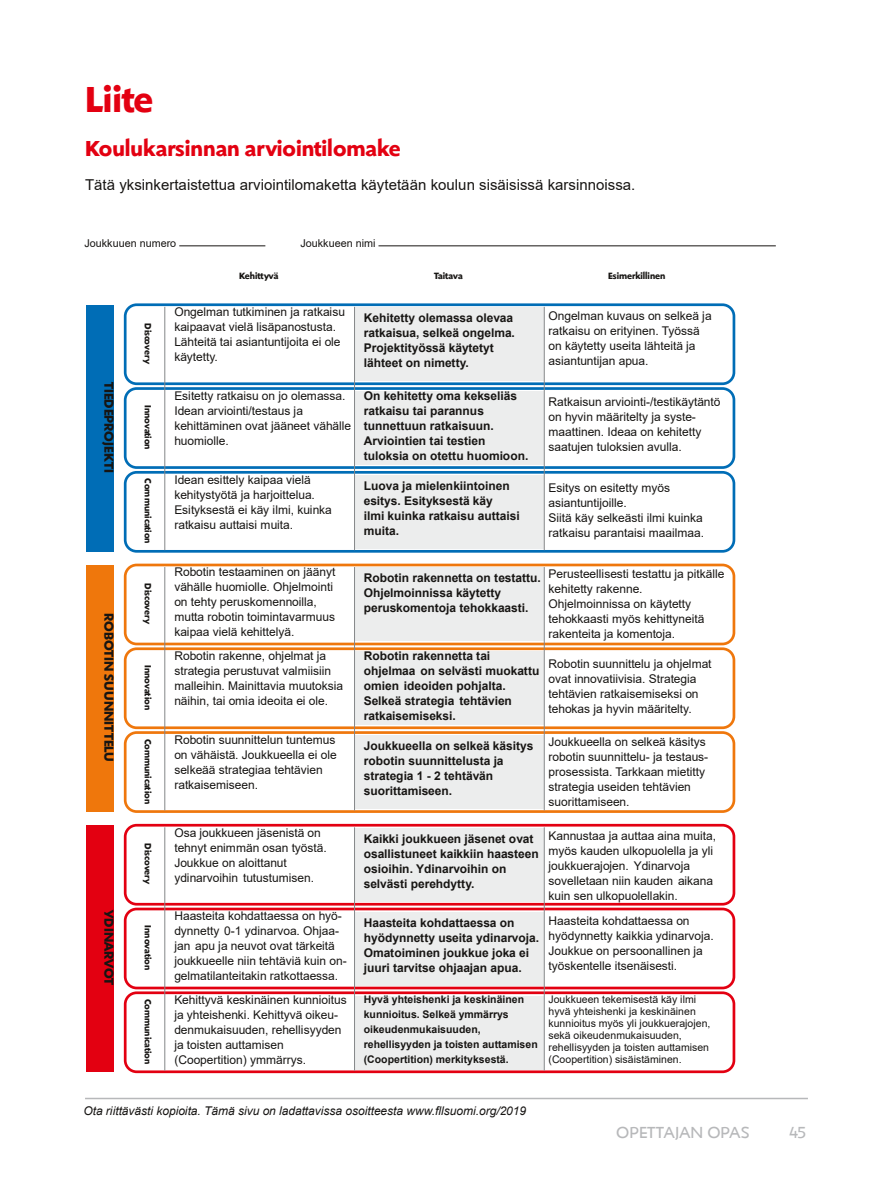
<style>
.page{position:relative;width:893px;height:1191px;background:#fff}
.page>*{position:absolute;margin:0;border:0;box-sizing:border-box;transform-origin:0 0}
.t1{font:700 37.5px "Shinn RR";color:#e30011}
.t2{font:700 22.5px "Shinn RR";color:#e30011}
.t3{font:16.5px "Shinn";color:#b7b8ba}
.t4{font:15px "Arial";color:#171513}
.t5{font:700 13.5px "Shinn RR";color:#171513}
.t6{font:12px/15px "Arial";color:#171513}
.t7{font:700 12px/15px "Arial";color:#171513}
.t8{font:italic 12px "Arial";color:#171513}
.t9{font:10.8px "Arial";color:#171513}
.t10{font:10.5px/12px "Arial";color:#171513}
.t11{font:700 10.5px/15px "Arial";color:#171513}
.t12{font:700 9.45px "Shinn RR";color:#171513}
</style>
<div class="page">
<hr style="left:85px;top:1097px;width:723px;height:2px;background:#b7b8ba">
<div style="left:124px;top:991px;width:611px;height:82px;border:3px solid #e30011;border-radius:11px"></div>
<div style="left:124px;top:907px;width:611px;height:82px;border:3px solid #e30011;border-radius:11px"></div>
<div style="left:124px;top:824px;width:611px;height:81px;border:3px solid #e30011;border-radius:11px"></div>
<div style="left:124px;top:731px;width:611px;height:82px;border:3px solid #ef770c;border-radius:11px"></div>
<div style="left:124px;top:647px;width:611px;height:82px;border:3px solid #ef770c;border-radius:11px"></div>
<div style="left:124px;top:563px;width:611px;height:82px;border:3px solid #ef770c;border-radius:11px"></div>
<div style="left:124px;top:471px;width:611px;height:81px;border:3px solid #006db6;border-radius:11px"></div>
<div style="left:124px;top:387px;width:611px;height:82px;border:3px solid #006db6;border-radius:11px"></div>
<div style="left:124px;top:303px;width:611px;height:82px;border:3px solid #006db6;border-radius:11px"></div>
<div style="left:354px;top:307px;width:190px;height:74px;background:#eceded"></div>
<div style="left:354px;top:567px;width:190px;height:74px;background:#eceded"></div>
<div style="left:354px;top:828px;width:190px;height:73px;background:#eceded"></div>
<div style="left:354px;top:391px;width:190px;height:74px;background:#eceded"></div>
<div style="left:354px;top:651px;width:190px;height:74px;background:#eceded"></div>
<div style="left:354px;top:911px;width:190px;height:74px;background:#eceded"></div>
<div style="left:354px;top:475px;width:190px;height:74px;background:#eceded"></div>
<div style="left:354px;top:735px;width:190px;height:74px;background:#eceded"></div>
<div style="left:354px;top:995px;width:190px;height:74px;background:#eceded"></div>
<hr style="left:164px;top:307px;width:1px;height:243px;background:#858789">
<hr style="left:164px;top:567px;width:1px;height:243px;background:#858789">
<hr style="left:164px;top:827px;width:1px;height:243px;background:#858789">
<hr style="left:354px;top:307px;width:1px;height:243px;background:#858789">
<hr style="left:354px;top:567px;width:1px;height:243px;background:#858789">
<hr style="left:354px;top:827px;width:1px;height:243px;background:#858789">
<hr style="left:544px;top:307px;width:1px;height:243px;background:#858789">
<hr style="left:544px;top:567px;width:1px;height:243px;background:#858789">
<hr style="left:544px;top:827px;width:1px;height:243px;background:#858789">
<hr style="left:179px;top:245px;width:86px;height:1px;background:#171513">
<hr style="left:378px;top:245px;width:398px;height:1px;background:#171513">
<div style="left:86px;top:305px;width:28px;height:246px;background:#006db6"></div>
<div style="left:86px;top:565px;width:28px;height:246px;background:#ef770c"></div>
<div style="left:86px;top:825px;width:28px;height:246px;background:#e30011"></div>
<h1 class="t1" style="left:85px;top:77px;width:70px">Liite</h1>
<h2 class="t2" style="left:85px;top:135px;width:317px">Koulukarsinnan arviointilomake</h2>
<p class="t4" style="left:85px;top:177px;width:552px">Tätä yksinkertaistettua arviointilomaketta käytetään koulun sisäisissä karsinnoissa.</p>
<p class="t9" style="left:84px;top:237px;width:93px">Joukkuuen numero</p>
<p class="t9" style="left:300px;top:237px;width:76px">Joukkueen nimi</p>
<p class="t12" style="left:239px;top:270px;width:41px">Kehittyvä</p>
<p class="t12" style="left:434px;top:270px;width:30px">Taitava</p>
<p class="t12" style="left:608px;top:270px;width:59px">Esimerkillinen</p>
<p class="t6" style="left:174px;top:304px;width:172px">Ongelman tutkiminen ja ratkaisu kaipaavat vielä lisäpanostusta.<br>Lähteitä tai asiantuntijoita ei ole käytetty.</p>
<p class="t6" style="left:549px;top:309px;width:165px">Ongelman kuvaus on selkeä ja ratkaisu on erityinen. Työssä on käytetty useita lähteitä ja asiantuntijan apua.</p>
<p class="t7" style="left:364px;top:310px;width:153px">Kehitetty olemassa olevaa ratkaisua, selkeä ongelma.<br>Projektityössä käytetyt lähteet on nimetty.</p>
<p class="t12" style="left:154px;top:323px;width:43px;rotate:90deg">Discovery</p>
<p class="t5" style="left:117px;top:382px;width:92px;rotate:90deg">TIEDEPROJEKTI</p>
<p class="t5" style="left:117px;top:613px;width:150px;rotate:90deg">ROBOTIN SUUNNITTELU</p>
<p class="t5" style="left:117px;top:910px;width:77px;rotate:90deg">YDINARVOT</p>
<p class="t12" style="left:154px;top:405px;width:46px;rotate:90deg">Innovation</p>
<p class="t12" style="left:154px;top:478px;width:67px;rotate:90deg">Communication</p>
<p class="t12" style="left:154px;top:583px;width:43px;rotate:90deg">Discovery</p>
<p class="t12" style="left:154px;top:665px;width:46px;rotate:90deg">Innovation</p>
<p class="t12" style="left:154px;top:738px;width:67px;rotate:90deg">Communication</p>
<p class="t12" style="left:154px;top:843px;width:43px;rotate:90deg">Discovery</p>
<p class="t12" style="left:154px;top:925px;width:46px;rotate:90deg">Innovation</p>
<p class="t12" style="left:154px;top:999px;width:67px;rotate:90deg">Communication</p>
<p class="t6" style="left:174px;top:388px;width:178px">Esitetty ratkaisu on jo olemassa.<br>Idean arviointi/testaus ja kehittäminen ovat jääneet vähälle huomiolle.</p>
<p class="t6" style="left:174px;top:472px;width:159px">Idean esittely kaipaa vielä kehitystyötä ja harjoittelua.<br>Esityksestä ei käy ilmi, kuinka ratkaisu auttaisi muita.</p>
<p class="t6" style="left:174px;top:564px;width:162px">Robotin testaaminen on jäänyt vähälle huomiolle. Ohjelmointi on tehty peruskomennoilla, mutta robotin toimintavarmuus kaipaa vielä kehittelyä.</p>
<p class="t6" style="left:174px;top:648px;width:170px">Robotin rakenne, ohjelmat ja strategia perustuvat valmiisiin malleihin. Mainittavia muutoksia näihin, tai omia ideoita ei ole.</p>
<p class="t6" style="left:174px;top:732px;width:164px">Robotin suunnittelun tuntemus on vähäistä. Joukkueella ei ole selkeää strategiaa tehtävien ratkaisemiseen.</p>
<p class="t6" style="left:174px;top:825px;width:154px">Osa joukkueen jäsenistä on tehnyt enimmän osan työstä.<br>Joukkue on aloittanut ydinarvoihin tutustumisen.</p>
<p class="t6" style="left:174px;top:908px;width:174px">Haasteita kohdattaessa on hyö&shy;dynnetty 0-1 ydinarvoa. Ohjaa&shy;jan apu ja neuvot ovat tärkeitä joukkueelle niin tehtäviä kuin on&shy;gelmatilanteitakin ratkottaessa.</p>
<p class="t6" style="left:174px;top:992px;width:174px">Kehittyvä keskinäinen kunnioitus ja yhteishenki. Kehittyvä oikeu&shy;denmukaisuuden, rehellisyyden ja toisten auttamisen (Coopertition) ymmärrys.</p>
<p class="t7" style="left:364px;top:388px;width:166px">On kehitetty oma kekseliäs ratkaisu tai parannus tunnettuun ratkaisuun.<br>Arviointien tai testien tuloksia on otettu huomioon.</p>
<p class="t7" style="left:364px;top:478px;width:157px">Luova ja mielenkiintoinen esitys. Esityksestä käy<br>ilmi kuinka ratkaisu auttaisi muita.</p>
<p class="t6" style="left:549px;top:394px;width:173px">Ratkaisun arviointi-/testikäytäntö on hyvin määritelty ja syste&shy;maattinen. Ideaa on kehitetty saatujen tuloksien avulla.</p>
<p class="t6" style="left:549px;top:480px;width:157px">Esitys on esitetty myös asiantuntijoille.<br>Siitä käy selkeästi ilmi kuinka ratkaisu parantaisi maailmaa.</p>
<p class="t7" style="left:364px;top:571px;width:179px">Robotin rakennetta on testattu.<br>Ohjelmoinnissa käytetty peruskomentoja tehokkaasti.</p>
<p class="t7" style="left:364px;top:648px;width:177px">Robotin rakennetta tai ohjelmaa on selvästi muokattu omien ideoiden pohjalta.<br>Selkeä strategia tehtävien ratkaisemiseksi.</p>
<p class="t7" style="left:364px;top:738px;width:171px">Joukkueella on selkeä käsitys robotin suunnittelusta ja strategia 1 - 2 tehtävän suorittamiseen.</p>
<p class="t6" style="left:549px;top:566px;width:177px">Perusteellisesti testattu ja pitkälle kehitetty rakenne.<br>Ohjelmoinnissa on käytetty tehokkaasti myös kehittyneitä rakenteita ja komentoja.</p>
<p class="t6" style="left:549px;top:656px;width:165px">Robotin suunnittelu ja ohjelmat ovat innovatiivisia. Strategia tehtävien ratkaisemiseksi on tehokas ja hyvin määritelty.</p>
<p class="t6" style="left:549px;top:734px;width:161px">Joukkueella on selkeä käsitys robotin suunnittelu- ja testaus&shy;prosessista. Tarkkaan mietitty strategia useiden tehtävien suorittamiseen.</p>
<p class="t7" style="left:364px;top:831px;width:177px">Kaikki joukkueen jäsenet ovat osallistuneet kaikkiin haasteen osioihin. Ydinarvoihin on selvästi perehdytty.</p>
<p class="t7" style="left:364px;top:915px;width:177px">Haasteita kohdattaessa on hyödynnetty useita ydinarvoja.<br>Omatoiminen joukkue joka ei juuri tarvitse ohjaajan apua.</p>
<p class="t11" style="left:364px;top:992px;width:175px">Hyvä yhteishenki ja keskinäinen kunnioitus. Selkeä ymmärrys oikeudenmukaisuuden, rehellisyyden ja toisten auttamisen (Coopertition) merkityksestä.</p>
<p class="t6" style="left:549px;top:828px;width:169px">Kannustaa ja auttaa aina muita, myös kauden ulkopuolella ja yli joukkuerajojen. Ydinarvoja sovelletaan niin kauden aikana kuin sen ulkopuolellakin.</p>
<p class="t6" style="left:549px;top:913px;width:167px">Haasteita kohdattaessa on hyödynnetty kaikkia ydinarvoja.<br>Joukkue on persoonallinen ja työskentelle itsenäisesti.</p>
<p class="t10" style="left:549px;top:993px;width:163px">Joukkueen tekemisestä käy ilmi hyvä yhteishenki ja keskinäinen kunnioitus myös yli joukkuerajojen, sekä oikeudenmukaisuuden, rehellisyyden ja toisten auttamisen (Coopertition) sisäistäminen.</p>
<p class="t8" style="left:83px;top:1103px;width:444px">Ota riittävästi kopioita. Tämä sivu on ladattavissa osoitteesta www.fllsuomi.org/2019</p>
<h3 class="t3" style="left:616px;top:1121px;width:135px">OPETTAJAN OPAS</h3>
<h3 class="t3" style="left:788px;top:1121px;width:20px">45</h3>
</div>
